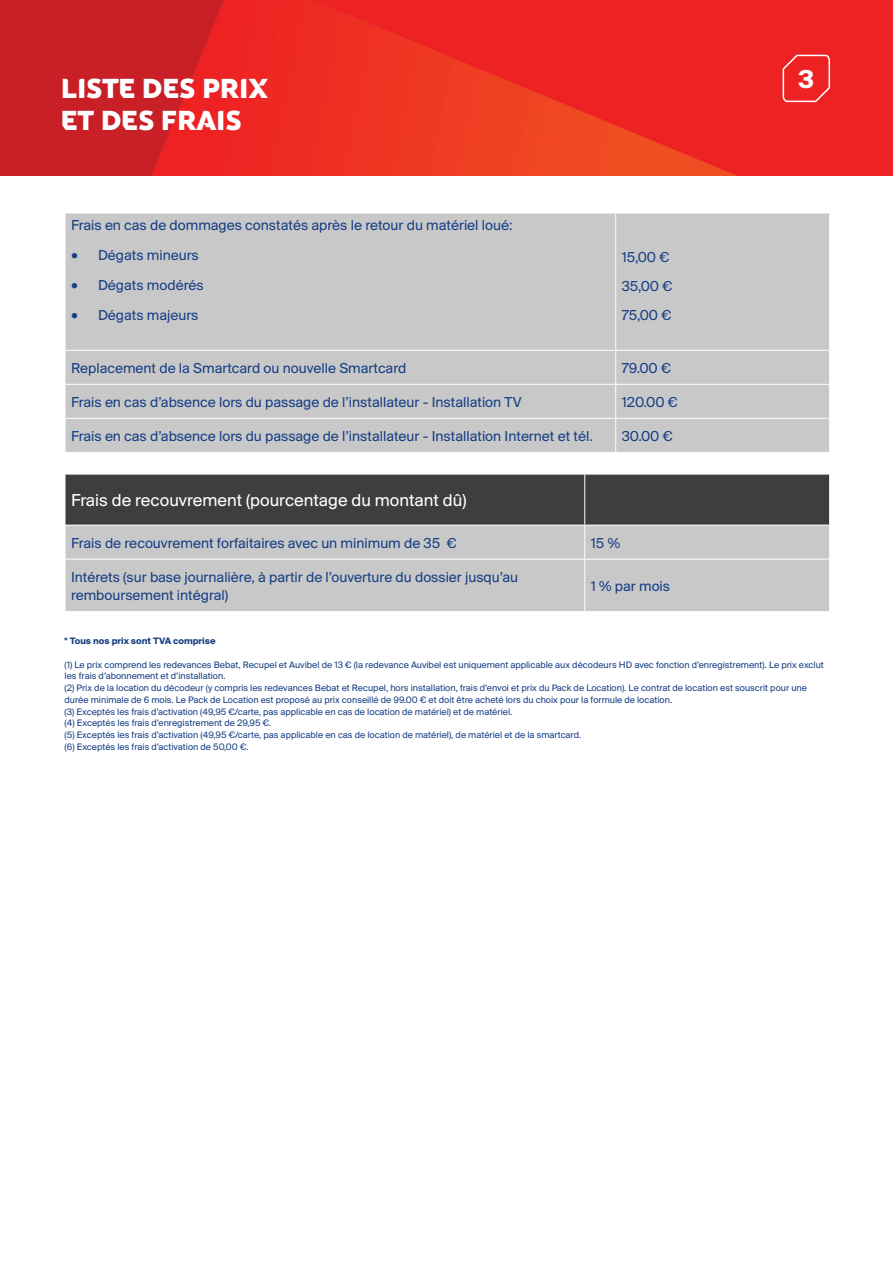
<style>
.page{position:relative;width:893px;height:1263px;background:#fff}
.page>*{position:absolute;margin:0;border:0;box-sizing:border-box;transform-origin:0 0}
.t1{font:27px/32.4px "M7 Sans";color:#fff}
.t2{font:700 27px "Suisse BP Intl";color:#fff}
.List_Paragraph{font:18px "Suisse BP Intl";color:#fff}
.List_Paragraph-2{font:15px/18px "Suisse BP Intl";color:#173f85}
.No_Spacing{font:9.75px/11.7px "Suisse BP Intl";color:#173f85}
.No_Spacing-2{font:700 9.75px "Suisse BP Intl";color:#173f85}
</style>
<div class="page">
<img style="left:0;top:0;width:893px;height:176px">
<svg style="left:782px;top:53px;width:49px;height:50px;background:#ef3739"></svg>
<div style="left:66px;top:214px;width:763px;height:238px;background:#c8c8c8"></div>
<hr style="left:615px;top:213px;width:1px;height:137px;background:#fff">
<hr style="left:65px;top:350px;width:551px;height:1px;background:#fff">
<hr style="left:616px;top:350px;width:214px;height:1px;background:#fff">
<hr style="left:615px;top:351px;width:1px;height:33px;background:#fff">
<hr style="left:65px;top:384px;width:551px;height:1px;background:#fff">
<hr style="left:616px;top:384px;width:214px;height:1px;background:#fff">
<hr style="left:615px;top:385px;width:1px;height:33px;background:#fff">
<hr style="left:65px;top:418px;width:551px;height:1px;background:#fff">
<hr style="left:616px;top:418px;width:214px;height:1px;background:#fff">
<hr style="left:615px;top:419px;width:1px;height:33px;background:#fff">
<div style="left:66px;top:475px;width:763px;height:50px;background:#3e3e3f"></div>
<div style="left:66px;top:526px;width:763px;height:85px;background:#c8c8c8"></div>
<hr style="left:584px;top:474px;width:1px;height:51px;background:#fff">
<hr style="left:584px;top:525px;width:1px;height:34px;background:#fff">
<hr style="left:65px;top:559px;width:520px;height:1px;background:#fff">
<hr style="left:585px;top:559px;width:245px;height:1px;background:#fff">
<hr style="left:584px;top:559px;width:1px;height:52px;background:#fff">
<p class="t1" style="left:61px;top:73px;width:208px">LISTE DES PRIX<br>ET DES FRAIS</p>
<p class="t2" style="left:798px;top:64px;width:18px">3</p>
<p class="List_Paragraph-2" style="left:71px;top:216px;width:443px">Frais en cas de dommages constatés après le retour du matériel loué:</p>
<p class="List_Paragraph-2" style="left:71px;top:246px;width:129px">• Dégats mineurs</p>
<p class="List_Paragraph-2" style="left:71px;top:276px;width:134px">• Dégats modérés</p>
<p class="List_Paragraph-2" style="left:71px;top:306px;width:129px">• Dégats majeurs</p>
<p class="List_Paragraph-2" style="left:622px;top:247px;width:49px">15,00 €</p>
<p class="List_Paragraph-2" style="left:622px;top:277px;width:52px">35,00 €</p>
<p class="List_Paragraph-2" style="left:622px;top:306px;width:51px">75,00 €</p>
<p class="List_Paragraph-2" style="left:71px;top:359px;width:337px">Replacement de la Smartcard ou nouvelle Smartcard</p>
<p class="List_Paragraph-2" style="left:622px;top:359px;width:51px">79.00 €</p>
<p class="List_Paragraph-2" style="left:71px;top:393px;width:452px">Frais en cas d’absence lors du passage de l’installateur - Installation TV</p>
<p class="List_Paragraph-2" style="left:622px;top:393px;width:58px">120.00 €</p>
<p class="List_Paragraph-2" style="left:71px;top:427px;width:523px">Frais en cas d’absence lors du passage de l’installateur - Installation Internet et tél.</p>
<p class="List_Paragraph-2" style="left:622px;top:427px;width:52px">30.00 €</p>
<p class="List_Paragraph" style="left:71px;top:490px;width:397px">Frais de recouvrement (pourcentage du montant dû)</p>
<p class="List_Paragraph-2" style="left:71px;top:533px;width:387px">Frais de recouvrement forfaitaires avec un minimum de 35 €</p>
<p class="List_Paragraph-2" style="left:591px;top:533px;width:31px">15 %</p>
<p class="List_Paragraph-2" style="left:71px;top:568px;width:449px">Intérets (sur base journalière, à partir de l’ouverture du dossier jusqu’au remboursement intégral)</p>
<p class="List_Paragraph-2" style="left:591px;top:577px;width:81px">1 % par mois</p>
<p class="No_Spacing-2" style="left:65px;top:635px;width:153px">* Tous nos prix sont TVA comprise</p>
<p class="No_Spacing" style="left:65px;top:658px;width:761px">(1) Le prix comprend les redevances Bebat, Recupel et Auvibel de 13 € (la redevance Auvibel est uniquement applicable aux décodeurs HD avec fonction d’enregistrement). Le prix exclut les frais d’abonnement et d’installation.</p>
<p class="No_Spacing" style="left:65px;top:682px;width:744px">(2) Prix de la location du décodeur (y compris les redevances Bebat et Recupel, hors installation, frais d’envoi et prix du Pack de Location). Le contrat de location est souscrit pour une durée minimale de 6 mois. Le Pack de Location est proposé au prix conseillé de 99.00 € et doit être acheté lors du choix pour la formule de location.</p>
<p class="No_Spacing" style="left:65px;top:705px;width:449px">(3) Exceptés les frais d’activation (49,95 €/carte, pas applicable en cas de location de matériel) et de matériel.</p>
<p class="No_Spacing" style="left:65px;top:717px;width:208px">(4) Exceptés les frais d’enregistrement de 29,95 €.</p>
<p class="No_Spacing" style="left:65px;top:729px;width:518px">(5) Exceptés les frais d’activation (49,95 €/carte, pas applicable en cas de location de matériel), de matériel et de la smartcard.</p>
<p class="No_Spacing" style="left:65px;top:740px;width:186px">(6) Exceptés les frais d’activation de 50,00 €.</p>
</div>
